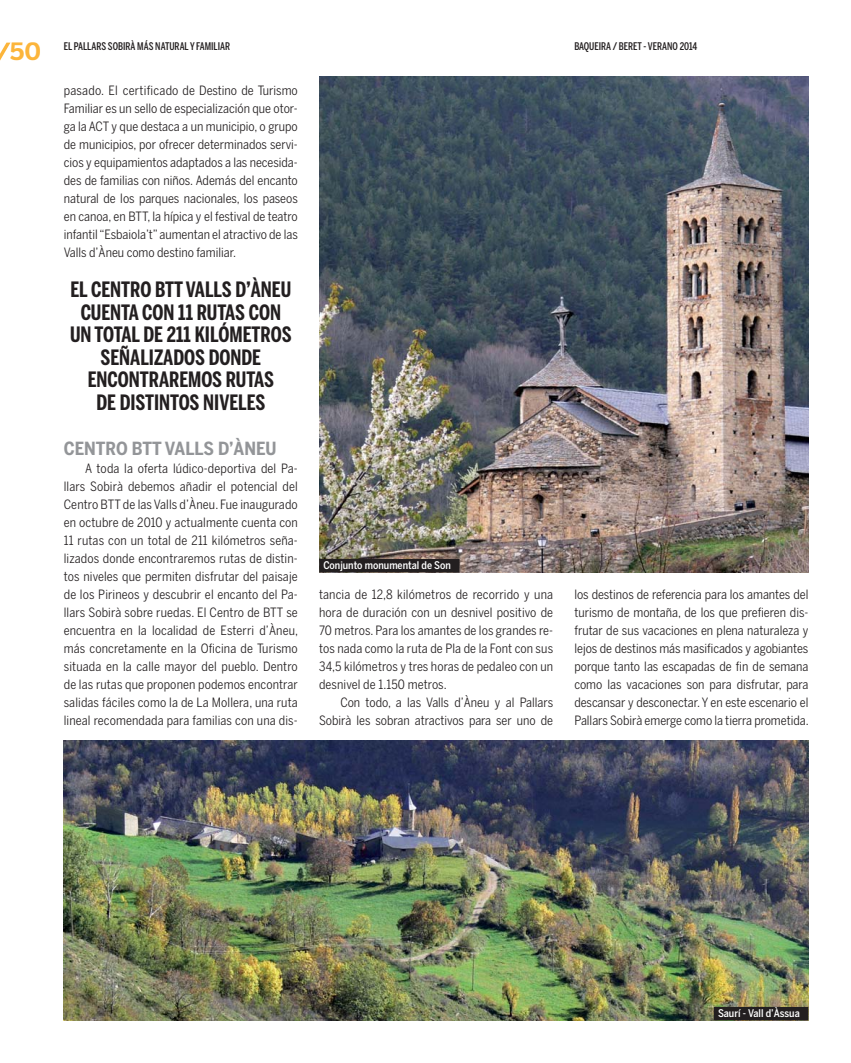
<style>
.page{position:relative;width:851px;height:1063px;background:#fff}
.page>*{position:absolute;margin:0;border:0;box-sizing:border-box;transform-origin:0 0}
.t1{font:700 24px "Benton Sans";color:#fcb53b}
.t2{font:700 21px/22.5px "Benton Sans Comp";color:#231f20;text-align:center}
.t3{font:700 18px "Benton Sans Cond";color:#939598}
.t4{font:12.75px/18px "Benton Sans Cond";color:#231f20;text-align:justify}
.t5{font:500 10.5px "Benton Sans Comp";color:#231f20}
.t6{font:500 10.5px "Benton Sans Cond";color:#fff}
</style>
<div class="page">
<svg style="left:0;top:43px;width:10px;height:18px"></svg>
<img style="left:64px;top:741px;width:744px;height:279px">
<div style="left:713px;top:1007px;width:95px;height:13px;background:#231f20"></div>
<img style="left:319px;top:77px;width:489px;height:495px">
<div style="left:319px;top:559px;width:140px;height:13px;background:#231f20"></div>
<h1 class="t1" style="left:10px;top:43px;width:33px">50</h1>
<p class="t5" style="left:64px;top:43px;width:168px">EL PALLARS SOBIRÀ MÁS NATURAL Y FAMILIAR</p>
<p class="t4" style="left:64px;top:82px;width:235px">pasado. El certificado de Destino de Turismo Familiar es un sello de especialización que otor&shy;ga la ACT y que destaca a un municipio, o grupo de municipios, por ofrecer determinados servi&shy;cios y equipamientos adaptados a las necesida&shy;des de familias con niños. Además del encanto natural de los parques nacionales, los paseos en canoa, en BTT, la hípica y el festival de teatro infantil “Esbaiola’t” aumentan el atractivo de las Valls d’Àneu como destino familiar.</p>
<h2 class="t2" style="left:70px;top:280px;width:223px">EL CENTRO BTT VALLS D’ÀNEU<br>CUENTA CON 11 RUTAS CON<br>UN TOTAL DE 211 KILÓMETROS<br>SEÑALIZADOS DONDE<br>ENCONTRAREMOS RUTAS<br>DE DISTINTOS NIVELES</h2>
<h3 class="t3" style="left:64px;top:441px;width:214px">CENTRO BTT VALLS D’ÀNEU</h3>
<p class="t4" style="left:64px;top:460px;width:236px;text-indent:21px">A toda la oferta lúdico-deportiva del Pa&shy;llars Sobirà debemos añadir el potencial del Centro BTT de las Valls d’Àneu. Fue inaugurado en octubre de 2010 y actualmente cuenta con 11 rutas con un total de 211 kilómetros seña&shy;lizados donde encontraremos rutas de distin&shy;tos niveles que permiten disfrutar del paisaje de los Pirineos y descubrir el encanto del Pa&shy;llars Sobirà sobre ruedas. El Centro de BTT se encuentra en la localidad de Esterri d’Àneu, más concretamente en la Oficina de Turismo situada en la calle mayor del pueblo. Dentro de las rutas que proponen podemos encontrar salidas fáciles como la de La Mollera, una ruta lineal recomendada para familias con una dis-</p>
<p class="t6" style="left:323px;top:561px;width:129px">Conjunto monumental de Son</p>
<p class="t4" style="left:319px;top:586px;width:235px">tancia de 12,8 kilómetros de recorrido y una hora de duración con un desnivel positivo de 70 metros. Para los amantes de los grandes re&shy;tos nada como la ruta de Pla de la Font con sus 34,5 kilómetros y tres horas de pedaleo con un desnivel de 1.150 metros.</p>
<p class="t4" style="left:319px;top:694px;width:235px;text-align:right">Con todo, a las Valls d’Àneu y al Pallars<br>Sobirà les sobran atractivos para ser uno de</p>
<p class="t5" style="left:574px;top:43px;width:124px">BAQUEIRA / BERET - VERANO 2014</p>
<p class="t4" style="left:574px;top:586px;width:236px">los destinos de referencia para los amantes del turismo de montaña, de los que prefieren dis&shy;frutar de sus vacaciones en plena naturaleza y lejos de destinos más masificados y agobiantes porque tanto las escapadas de fin de semana como las vacaciones son para disfrutar, para descansar y desconectar. Y en este escenario el Pallars Sobirà emerge como la tierra prometida.</p>
<p class="t6" style="left:718px;top:1009px;width:83px">Saurí - Vall d’Àssua</p>
</div>
